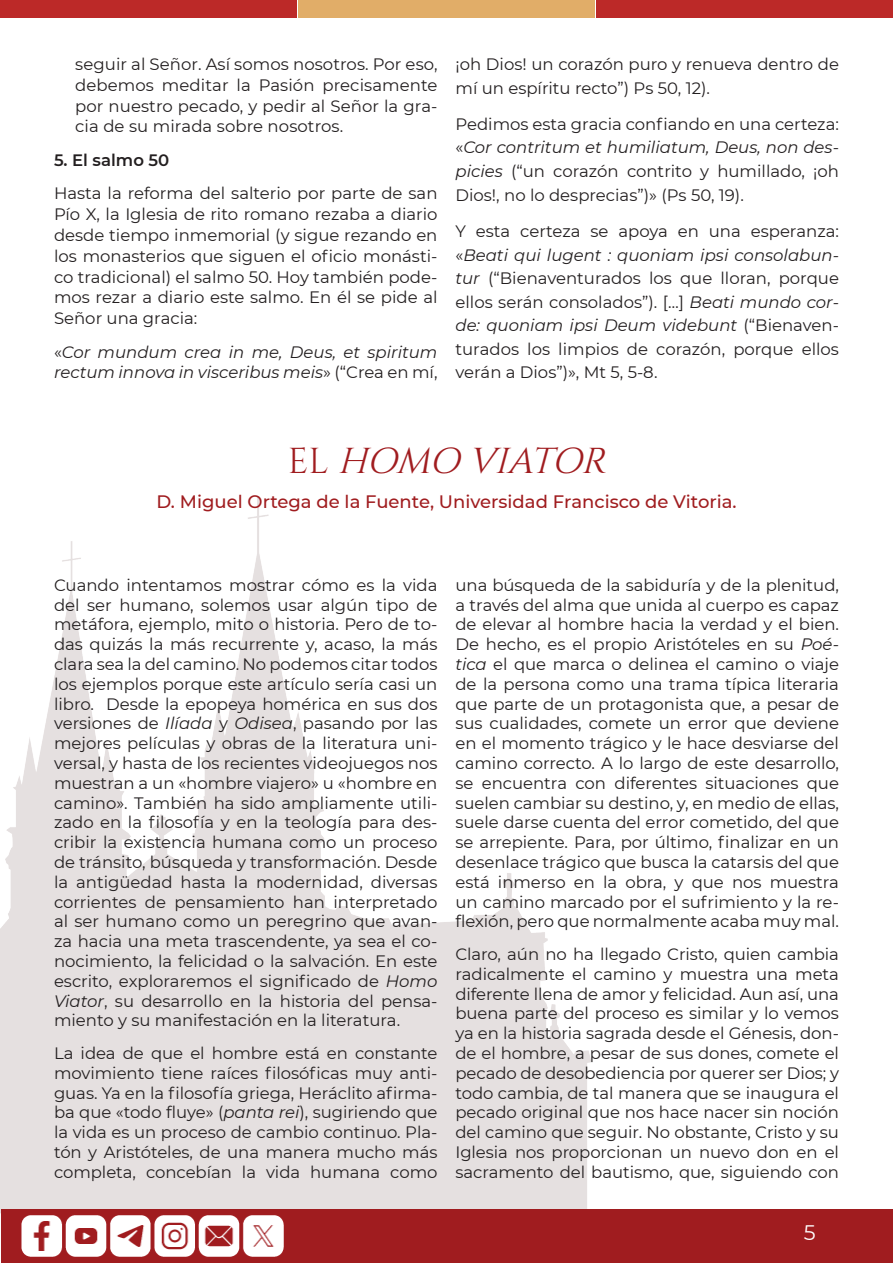
<style>
.page{position:relative;width:893px;height:1263px;background:#fff}
.page>*{position:absolute;margin:0;border:0;box-sizing:border-box;transform-origin:0 0}
.Títulos{font:italic 36px "Cinzel";color:#a01c1f}
.t1{font:21px "Montserrat";color:#fff}
.Subtítulos{font:500 18px "Montserrat";color:#a01c1f}
.Texto{font:16.5px/19.8px "Montserrat";color:#231f20;text-align:justify}
.Texto-2{font:italic 16.5px/20.9px "Montserrat";color:#231f20}
.Texto-3{font:600 16.5px "Montserrat";color:#231f20}
.s1{font-style:normal}
.s2{font-style:italic}
</style>
<div class="page">
<div style="left:1px;top:0;width:296px;height:18px;background:#bc2928"></div>
<div style="left:298px;top:0;width:297px;height:18px;background:#e1ad68"></div>
<div style="left:596px;top:0;width:296px;height:18px;background:#bc2928"></div>
<div style="left:1px;top:1209px;width:891px;height:54px;background:#a01c1f"></div>
<img style="left:21px;top:1216px;width:262px;height:40px">
<p class="Texto" style="left:75px;top:53px;width:364px;line-height:20.9px">seguir al Señor. Así somos nosotros. Por eso, debemos meditar la Pasión precisamente por nuestro pecado, y pedir al Señor la gra&shy;cia de su mirada sobre nosotros.</p>
<p class="Texto-3" style="left:54px;top:148px;width:117px">5. El salmo 50</p>
<p class="Texto" style="left:54px;top:183px;width:385px;line-height:20.9px">Hasta la reforma del salterio por parte de san Pío X, la Iglesia de rito romano rezaba a diario desde tiempo inmemorial (y sigue rezando en los monasterios que siguen el oficio monásti&shy;co tradicional) el salmo 50. Hoy también pode&shy;mos rezar a diario este salmo. En él se pide al Señor una gracia:</p>
<p class="Texto-2" style="left:54px;top:341px;width:385px"><span class="s1">«</span>Cor mundum crea in me, Deus, et spiritum rectum innova in visceribus meis<span class="s1">» (“Crea en mí,</span></p>
<p class="Texto" style="left:455px;top:52px;width:385px;line-height:23.5px">¡oh Dios! un corazón puro y renueva dentro de mí un espíritu recto”) Ps 50, 12).</p>
<p class="Texto" style="left:455px;top:112px;width:385px;line-height:23.5px">Pedimos esta gracia confiando en una certeza: «<span class="s2">Cor contritum et humiliatum, Deus, non des&shy;picies</span> (“un corazón contrito y humillado, ¡oh Dios!, no lo desprecias”)» (Ps 50, 19).</p>
<p class="Texto" style="left:455px;top:219px;width:385px;line-height:23.5px">Y esta certeza se apoya en una esperanza: «<span class="s2">Beati qui lugent : quoniam ipsi consolabun&shy;tur</span> (“Bienaventurados los que lloran, porque ellos serán consolados”). […] <span class="s2">Beati mundo cor&shy;de: quoniam ipsi Deum videbunt</span> (“Bienaven&shy;turados los limpios de corazón, porque ellos verán a Dios”)», Mt 5, 5-8.</p>
<p class="Títulos" style="left:288px;top:440px;width:330px"><span class="s1">E L</span> HOMO VIATOR</p>
<p class="Subtítulos" style="left:156px;top:489px;width:582px">D. Miguel Ortega de la Fuente, Universidad Francisco de Vitoria.</p>
<p class="Texto" style="left:54px;top:574px;width:385px">Cuando intentamos mostrar cómo es la vida del ser humano, solemos usar algún tipo de metáfora, ejemplo, mito o historia. Pero de to&shy;das quizás la más recurrente y, acaso, la más clara sea la del camino. No podemos citar todos los ejemplos porque este artículo sería casi un libro. Desde la epopeya homérica en sus dos versiones de <span class="s2">Ilíada</span> y <span class="s2">Odisea</span>, pasando por las mejores películas y obras de la literatura uni&shy;versal, y hasta de los recientes videojuegos nos muestran a un «hombre viajero» u «hombre en camino». También ha sido ampliamente utili&shy;zado en la filosofía y en la teología para des&shy;cribir la existencia humana como un proceso de tránsito, búsqueda y transformación. Desde la antigüedad hasta la modernidad, diversas corrientes de pensamiento han interpretado al ser humano como un peregrino que avan&shy;za hacia una meta trascendente, ya sea el co&shy;nocimiento, la felicidad o la salvación. En este escrito, exploraremos el significado de <span class="s2">Homo Viator</span>, su desarrollo en la historia del pensa&shy;miento y su manifestación en la literatura.</p>
<p class="Texto" style="left:54px;top:1042px;width:385px">La idea de que el hombre está en constante movimiento tiene raíces filosóficas muy anti&shy;guas. Ya en la filosofía griega, Heráclito afirma&shy;ba que «todo fluye» (<span class="s2">panta rei</span>), sugiriendo que la vida es un proceso de cambio continuo. Pla&shy;tón y Aristóteles, de una manera mucho más completa, concebían la vida humana como</p>
<p class="Texto" style="left:455px;top:574px;width:385px">una búsqueda de la sabiduría y de la plenitud, a través del alma que unida al cuerpo es capaz de elevar al hombre hacia la verdad y el bien.<br>De hecho, es el propio Aristóteles en su <span class="s2">Poé&shy;tica</span> el que marca o delinea el camino o viaje de la persona como una trama típica literaria que parte de un protagonista que, a pesar de sus cualidades, comete un error que deviene en el momento trágico y le hace desviarse del camino correcto. A lo largo de este desarrollo, se encuentra con diferentes situaciones que suelen cambiar su destino, y, en medio de ellas, suele darse cuenta del error cometido, del que se arrepiente. Para, por último, finalizar en un desenlace trágico que busca la catarsis del que está inmerso en la obra, y que nos muestra un camino marcado por el sufrimiento y la re&shy;flexión, pero que normalmente acaba muy mal.</p>
<p class="Texto" style="left:455px;top:943px;width:385px">Claro, aún no ha llegado Cristo, quien cambia radicalmente el camino y muestra una meta diferente llena de amor y felicidad. Aun así, una buena parte del proceso es similar y lo vemos ya en la historia sagrada desde el Génesis, don&shy;de el hombre, a pesar de sus dones, comete el pecado de desobediencia por querer ser Dios; y todo cambia, de tal manera que se inaugura el pecado original que nos hace nacer sin noción del camino que seguir. No obstante, Cristo y su Iglesia nos proporcionan un nuevo don en el sacramento del bautismo, que, siguiendo con</p>
<p class="t1" style="left:804px;top:1218px;width:13px">5</p>
</div>
